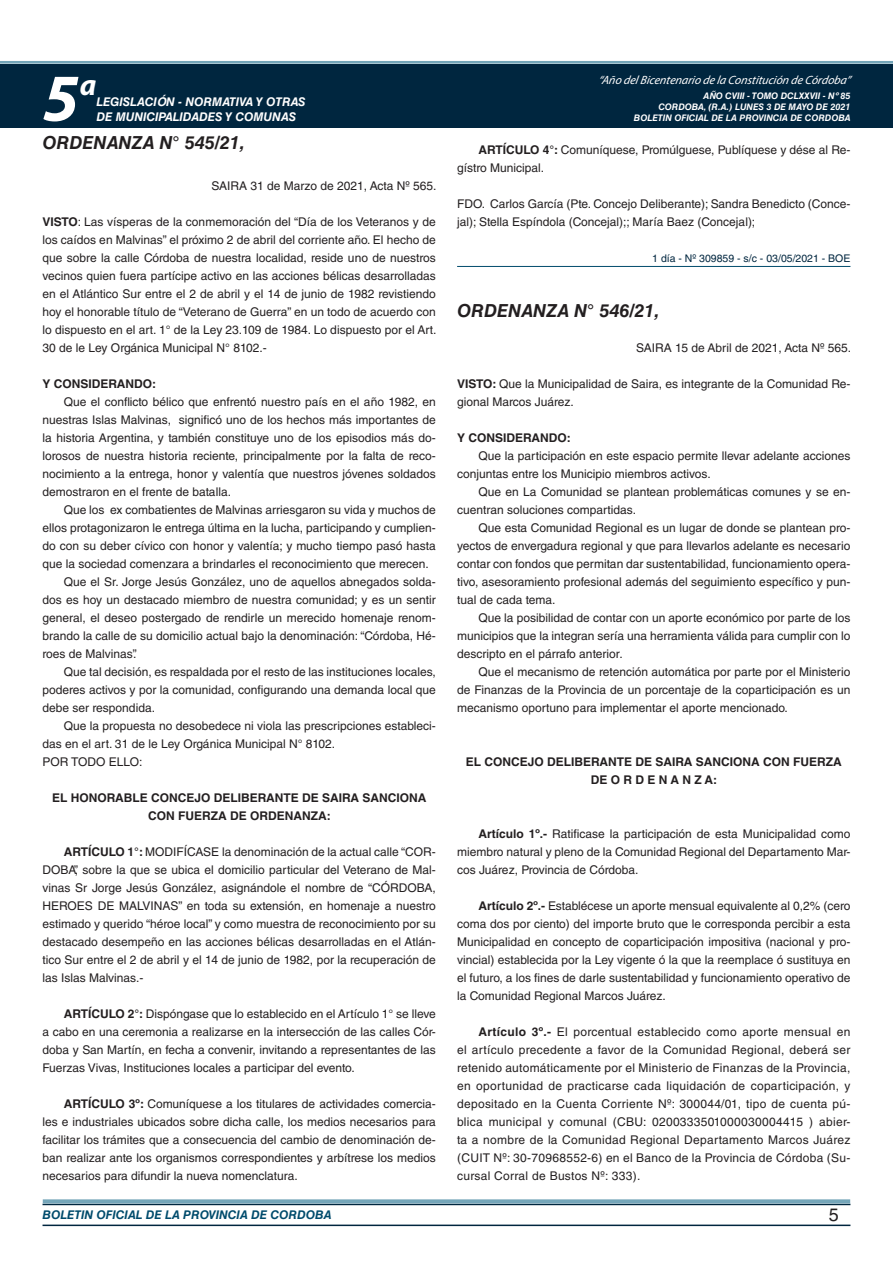
<style>
.page{position:relative;width:893px;height:1263px;background:#fff}
.page>*{position:absolute;margin:0;border:0;box-sizing:border-box;transform-origin:0 0}
.t1{font:italic 700 67.5px "Myriad Pro";color:#fff}
.t2{font:italic 700 30px "Myriad Pro";color:#fff}
.t3{font:italic 700 18px "Helvetica LT Std";color:#231f20}
.t4{font:18px "Helvetica LT Std";color:#231f20}
.t5{font:12px/18px "Helvetica LT Std";color:#231f20;text-align:justify}
.t6{font:700 12px/18px "Helvetica LT Std";color:#231f20;text-align:center}
.t7{font:italic 700 12px "Helvetica LT Std";color:#fff}
.t8{font:italic 12px "Myriad Pro";color:#fff}
.t9{font:italic 700 12px "Helvetica LT Std";color:#004b6c}
.t10{font:10.5px "Helvetica LT Std";color:#00263f}
.t11{font:italic 700 9px/10.8px "Helvetica LT Std";color:#fff;text-align:right}
.s1{font-weight:700}
</style>
<div class="page">
<div style="left:0;top:61px;width:893px;height:6px;background:#fff;opacity:.75"></div>
<div style="left:0;top:64px;width:893px;height:64px;background:#00263f"></div>
<hr style="left:43px;top:1224px;width:807px;height:2px;background:#00263f">
<div style="left:42px;top:1198px;width:809px;height:8px;background:#fff;opacity:.75"></div>
<hr style="left:457px;top:266px;width:393px;height:1px;background:#004b6c">
<h1 class="t1" style="left:43px;top:54px;width:38px">5</h1>
<h2 class="t2" style="left:80px;top:66px;width:18px">a</h2>
<p class="t7" style="left:96px;top:95px;width:211px">LEGISLACIÓN - NORMATIVA Y OTRAS</p>
<p class="t7" style="left:96px;top:109px;width:201px">DE MUNICIPALIDADES Y COMUNAS</p>
<h3 class="t3" style="left:43px;top:131px;width:204px">ORDENANZA N° 545/21,</h3>
<p class="t5" style="left:211px;top:177px;width:227px">SAIRA 31 de Marzo de 2021, Acta Nº 565.</p>
<p class="t5" style="left:43px;top:213px;width:395px"><span class="s1">VISTO</span>: Las vísperas de la conmemoración del “Día de los Veteranos y de los caídos en Malvinas” el próximo 2 de abril del corriente año. El hecho de que sobre la calle Córdoba de nuestra localidad, reside uno de nuestros vecinos quien fuera partícipe activo en las acciones bélicas desarrolladas en el Atlántico Sur entre el 2 de abril y el 14 de junio de 1982 revistiendo hoy el honorable título de “Veterano de Guerra” en un todo de acuerdo con lo dispuesto en el art. 1° de la Ley 23.109 de 1984. Lo dispuesto por el Art.<br>30 de le Ley Orgánica Municipal N° 8102.-</p>
<p class="t6" style="left:43px;top:374px;width:115px">Y CONSIDERANDO:</p>
<p class="t5" style="left:43px;top:393px;width:395px;text-indent:21px">Que el conflicto bélico que enfrentó nuestro país en el año 1982, en nuestras Islas Malvinas, significó uno de los hechos más importantes de la historia Argentina, y también constituye uno de los episodios más do&shy;lorosos de nuestra historia reciente, principalmente por la falta de reco&shy;nocimiento a la entrega, honor y valentía que nuestros jóvenes soldados demostraron en el frente de batalla.</p>
<p class="t5" style="left:64px;top:501px;width:374px">Que los ex combatientes de Malvinas arriesgaron su vida y muchos de</p>
<p class="t5" style="left:43px;top:519px;width:395px">ellos protagonizaron le entrega última en la lucha, participando y cumplien-</p>
<p class="t5" style="left:43px;top:537px;width:395px">do con su deber cívico con honor y valentía; y mucho tiempo pasó hasta</p>
<p class="t5" style="left:43px;top:555px;width:388px">que la sociedad comenzara a brindarles el reconocimiento que merecen.</p>
<p class="t5" style="left:64px;top:573px;width:374px">Que el Sr. Jorge Jesús González, uno de aquellos abnegados solda-</p>
<p class="t5" style="left:43px;top:591px;width:395px">dos es hoy un destacado miembro de nuestra comunidad; y es un sentir</p>
<p class="t5" style="left:43px;top:609px;width:395px">general, el deseo postergado de rendirle un merecido homenaje renom-</p>
<p class="t5" style="left:43px;top:627px;width:395px">brando la calle de su domicilio actual bajo la denominación: “Córdoba, Hé-</p>
<p class="t5" style="left:43px;top:645px;width:96px">roes de Malvinas”.</p>
<p class="t5" style="left:64px;top:663px;width:374px">Que tal decisión, es respaldada por el resto de las instituciones locales,</p>
<p class="t5" style="left:43px;top:681px;width:395px">poderes activos y por la comunidad, configurando una demanda local que</p>
<p class="t5" style="left:43px;top:699px;width:114px">debe ser respondida.</p>
<p class="t5" style="left:64px;top:717px;width:374px">Que la propuesta no desobedece ni viola las prescripciones estableci-</p>
<p class="t5" style="left:43px;top:735px;width:294px">das en el art. 31 de le Ley Orgánica Municipal N° 8102.</p>
<p class="t5" style="left:43px;top:753px;width:101px">POR TODO ELLO:</p>
<p class="t6" style="left:52px;top:788px;width:376px">EL HONORABLE CONCEJO DELIBERANTE DE SAIRA SANCIONA<br>CON FUERZA DE ORDENANZA:</p>
<p class="t5" style="left:43px;top:843px;width:395px;text-indent:21px"><span class="s1">ARTÍCULO 1°:</span> MODIFÍCASE la denominación de la actual calle “COR-DOBA”, sobre la que se ubica el domicilio particular del Veterano de Mal&shy;vinas Sr Jorge Jesús González, asignándole el nombre de “CÓRDOBA, HEROES DE MALVINAS” en toda su extensión, en homenaje a nuestro estimado y querido “héroe local” y como muestra de reconocimiento por su destacado desempeño en las acciones bélicas desarrolladas en el Atlán&shy;tico Sur entre el 2 de abril y el 14 de junio de 1982, por la recuperación de las Islas Malvinas.-</p>
<p class="t5" style="left:43px;top:1005px;width:395px;text-indent:21px"><span class="s1">ARTÍCULO 2°:</span> Dispóngase que lo establecido en el Artículo 1° se lleve a cabo en una ceremonia a realizarse en la intersección de las calles Cór&shy;doba y San Martín, en fecha a convenir, invitando a representantes de las Fuerzas Vivas, Instituciones locales a participar del evento.</p>
<p class="t5" style="left:43px;top:1095px;width:395px;text-indent:21px"><span class="s1">ARTÍCULO 3º:</span> Comuníquese a los titulares de actividades comercia&shy;les e industriales ubicados sobre dicha calle, los medios necesarios para facilitar los trámites que a consecuencia del cambio de denominación de&shy;ban realizar ante los organismos correspondientes y arbítrese los medios necesarios para difundir la nueva nomenclatura.</p>
<p class="t8" style="left:598px;top:72px;width:254px">“Año delBicentenario de la Constitución de Córdoba”</p>
<p class="t11" style="left:634px;top:91px;width:218px">AÑO CVIII - TOMO DCLXXVII - Nº 85<br>CORDOBA, (R.A.) LUNES 3 DE MAYO DE 2021<br>BOLETIN OFICIAL DE LA PROVINCIA DE CORDOBA</p>
<p class="t5" style="left:457px;top:141px;width:395px;text-indent:21px"><span class="s1">ARTÍCULO 4°:</span> Comuníquese, Promúlguese, Publíquese y dése al Re&shy;gístro Municipal.</p>
<p class="t5" style="left:457px;top:195px;width:395px">FDO. Carlos García (Pte. Concejo Deliberante); Sandra Benedicto (Conce&shy;jal); Stella Espíndola (Concejal);; María Baez (Concejal);</p>
<p class="t10" style="left:652px;top:252px;width:200px">1 día - Nº 309859 - s/c - 03/05/2021 - BOE</p>
<h3 class="t3" style="left:457px;top:300px;width:204px">ORDENANZA N° 546/21,</h3>
<p class="t5" style="left:636px;top:339px;width:217px">SAIRA 15 de Abril de 2021, Acta Nº 565.</p>
<p class="t5" style="left:457px;top:375px;width:395px"><span class="s1">VISTO:</span> Que la Municipalidad de Saira, es integrante de la Comunidad Re&shy;gional Marcos Juárez.</p>
<p class="t6" style="left:457px;top:428px;width:115px">Y CONSIDERANDO:</p>
<p class="t5" style="left:457px;top:447px;width:395px;text-indent:21px">Que la participación en este espacio permite llevar adelante acciones conjuntas entre los Municipio miembros activos.</p>
<p class="t5" style="left:457px;top:483px;width:395px;text-indent:21px">Que en La Comunidad se plantean problemáticas comunes y se en&shy;cuentran soluciones compartidas.</p>
<p class="t5" style="left:457px;top:519px;width:395px;text-indent:21px">Que esta Comunidad Regional es un lugar de donde se plantean pro&shy;yectos de envergadura regional y que para llevarlos adelante es necesario contar con fondos que permitan dar sustentabilidad, funcionamiento opera&shy;tivo, asesoramiento profesional además del seguimiento específico y pun&shy;tual de cada tema.</p>
<p class="t5" style="left:457px;top:609px;width:395px;text-indent:21px">Que la posibilidad de contar con un aporte económico por parte de los municipios que la integran sería una herramienta válida para cumplir con lo descripto en el párrafo anterior.</p>
<p class="t5" style="left:457px;top:663px;width:395px;text-indent:21px">Que el mecanismo de retención automática por parte por el Ministerio de Finanzas de la Provincia de un porcentaje de la coparticipación es un mecanismo oportuno para implementar el aporte mencionado.</p>
<p class="t6" style="left:466px;top:752px;width:377px">EL CONCEJO DELIBERANTE DE SAIRA SANCIONA CON FUERZA<br>DE O R D E N A N Z A:</p>
<p class="t5" style="left:457px;top:825px;width:395px;text-indent:21px"><span class="s1">Artículo 1º.-</span> Ratificase la participación de esta Municipalidad como miembro natural y pleno de la Comunidad Regional del Departamento Mar&shy;cos Juárez, Provincia de Córdoba.</p>
<p class="t5" style="left:457px;top:897px;width:395px;text-indent:21px"><span class="s1">Artículo 2º.-</span> Establécese un aporte mensual equivalente al 0,2% (cero coma dos por ciento) del importe bruto que le corresponda percibir a esta Municipalidad en concepto de coparticipación impositiva (nacional y pro&shy;vincial) establecida por la Ley vigente ó la que la reemplace ó sustituya en el futuro, a los fines de darle sustentabilidad y funcionamiento operativo de la Comunidad Regional Marcos Juárez.</p>
<p class="t5" style="left:457px;top:1023px;width:395px;text-indent:21px"><span class="s1">Artículo 3º.-</span> El porcentual establecido como aporte mensual en el artículo precedente a favor de la Comunidad Regional, deberá ser retenido automáticamente por el Ministerio de Finanzas de la Provincia, en oportunidad de practicarse cada liquidación de coparticipación, y depositado en la Cuenta Corriente Nº: 300044/01, tipo de cuenta pú&shy;blica municipal y comunal (CBU: 0200333501000030004415 ) abier&shy;ta a nombre de la Comunidad Regional Departamento Marcos Juárez (CUIT Nº: 30-70968552-6) en el Banco de la Provincia de Córdoba (Su&shy;cursal Corral de Bustos Nº: 333).</p>
<p class="t9" style="left:43px;top:1208px;width:290px">BOLETIN OFICIAL DE LA PROVINCIA DE CORDOBA</p>
<h3 class="t4" style="left:829px;top:1204px;width:12px">5</h3>
</div>
